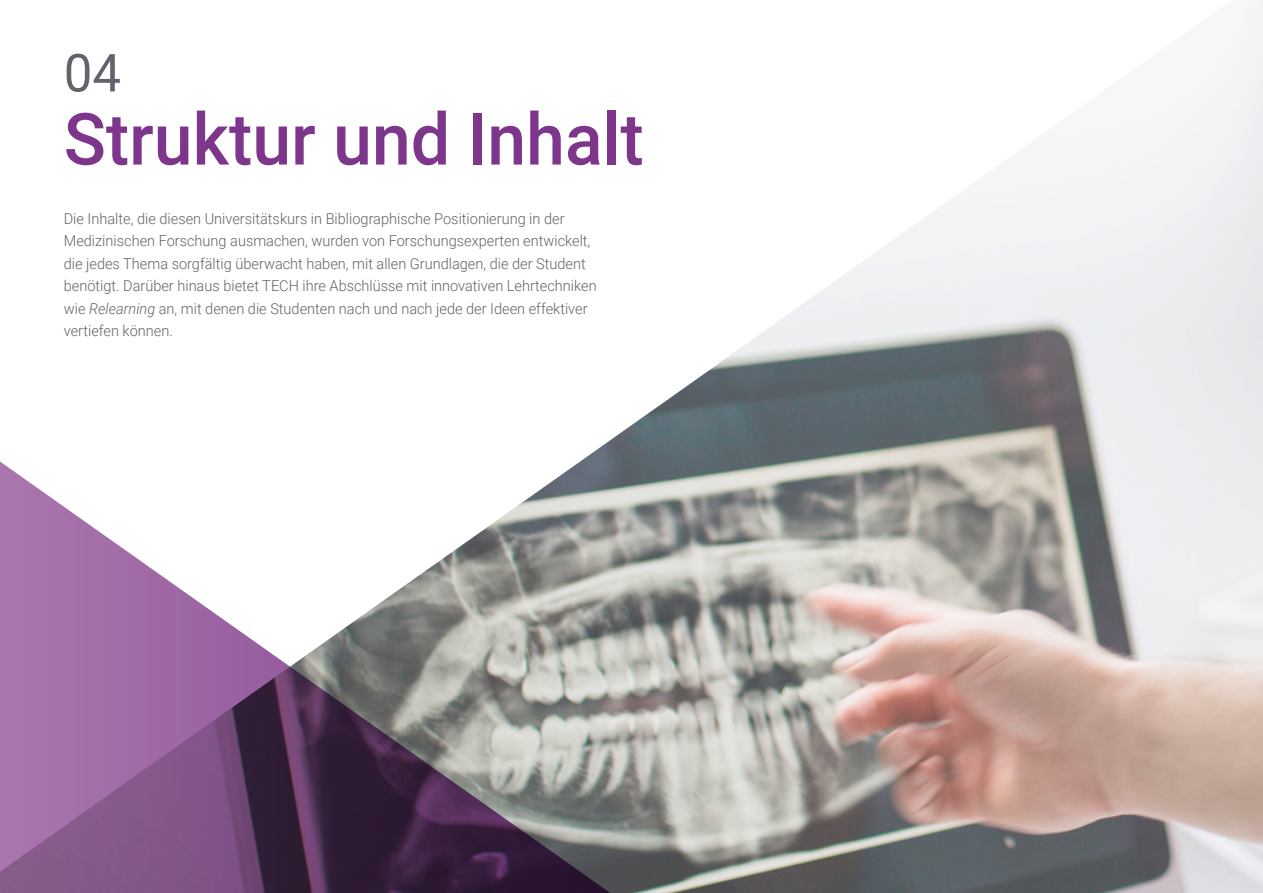
<style>
.page{position:relative;width:1263px;height:893px;background:#fff}
.page>*{position:absolute;margin:0;border:0;box-sizing:border-box;transform-origin:0 0}
.t1{font:500 72px "Roboto";color:#7e358c}
.t2{font:52.5px "Roboto";color:#61646a}
.t3{font:300 15px/22.5px "Roboto";color:#61646a}
.s1{font-style:italic}
</style>
<div class="page">
<img style="left:602px;top:0;width:661px;height:893px">
<svg style="left:0;top:446px;width:640px;height:447px"></svg>
<h2 class="t2" style="left:64px;top:36px;width:59px">04</h2>
<h1 class="t1" style="left:64px;top:89px;width:581px">Struktur und Inhalt</h1>
<p class="t3" style="left:64px;top:207px;width:534px">Die Inhalte, die diesen Universitätskurs in Bibliographische Positionierung in der Medizinischen Forschung ausmachen, wurden von Forschungsexperten entwickelt, die jedes Thema sorgfältig überwacht haben, mit allen Grundlagen, die der Student benötigt. Darüber hinaus bietet TECH ihre Abschlüsse mit innovativen Lehrtechniken wie <span class="s1">Relearning</span> an, mit denen die Studenten nach und nach jede der Ideen effektiver vertiefen können.</p>
</div>
